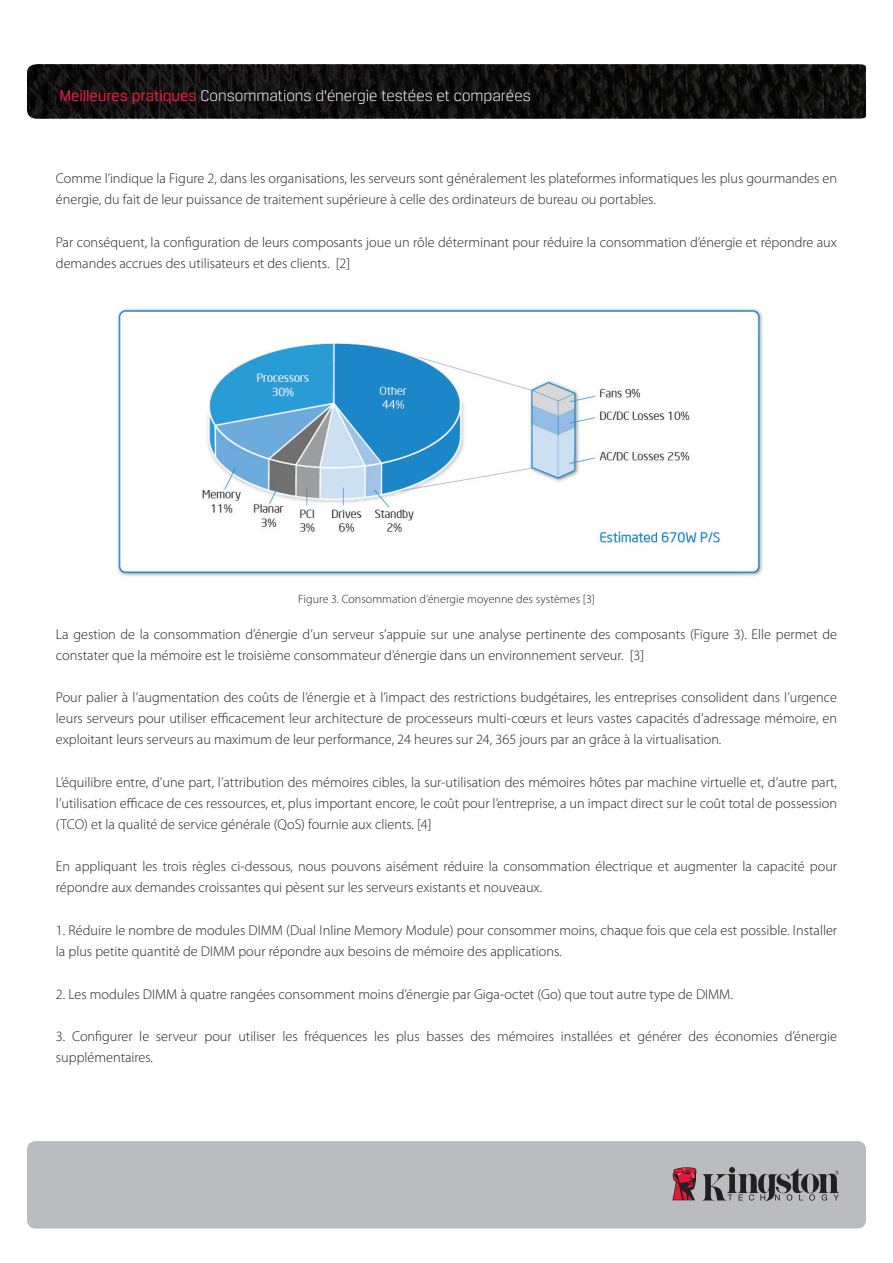
<style>
.page{position:relative;width:893px;height:1263px;background:#fff}
.page>*{position:absolute;margin:0;border:0;box-sizing:border-box;transform-origin:0 0}
.t1{font:300 16.5px "Breuer Text";color:#fff}
.t2{font:300 14.25px/21px "Myriad Pro";color:#231f20}
.t3{font:300 12px "Myriad Pro";letter-spacing:.005em;color:#231f20}
.s1{font-weight:400;color:#ea1d3d}
</style>
<div class="page">
<div style="left:27px;top:1141px;width:839px;height:87px;background:#bbbcbf;border-radius:9px"></div>
<svg style="left:702px;top:1167px;width:137px;height:34px"></svg>
<svg style="left:672px;top:1167px;width:24px;height:33px"></svg>
<svg style="left:28px;top:64px;width:838px;height:54px;background:#111010"></svg>
<img style="left:117px;top:309px;width:646px;height:267px">
<p class="t1" style="left:59px;top:86px;width:473px"><span class="s1">Meilleures pratiques</span> Consommations d’énergie testées et comparées</p>
<p class="t2" style="left:56px;top:168px;width:783px">Comme l’indique la Figure 2, dans les organisations, les serveurs sont généralement les plateformes informatiques les plus gourmandes en énergie, du fait de leur puissance de traitement supérieure à celle des ordinateurs de bureau ou portables.</p>
<p class="t2" style="left:56px;top:231px;width:782px">Par conséquent, la configuration de leurs composants joue un rôle déterminant pour réduire la consommation d’énergie et répondre aux demandes accrues des utilisateurs et des clients. [2]</p>
<p class="t3" style="left:298px;top:591px;width:298px">Figure 3. Consommation d’énergie moyenne des systèmes [3]</p>
<p class="t2" style="left:56px;top:623px;width:783px">La gestion de la consommation d’énergie d’un serveur s’appuie sur une analyse pertinente des composants (Figure 3). Elle permet de constater que la mémoire est le troisième consommateur d’énergie dans un environnement serveur. [3]</p>
<p class="t2" style="left:56px;top:687px;width:783px;text-align:justify">Pour palier à l’augmentation des coûts de l’énergie et à l’impact des restrictions budgétaires, les entreprises consolident dans l’urgence leurs serveurs pour utiliser efficacement leur architecture de processeurs multi-cœurs et leurs vastes capacités d’adressage mémoire, en exploitant leurs serveurs au maximum de leur performance, 24 heures sur 24, 365 jours par an grâce à la virtualisation.</p>
<p class="t2" style="left:56px;top:771px;width:783px;text-align:justify">L’équilibre entre, d’une part, l’attribution des mémoires cibles, la sur-utilisation des mémoires hôtes par machine virtuelle et, d’autre part, l’utilisation efficace de ces ressources, et, plus important encore, le coût pour l’entreprise, a un impact direct sur le coût total de possession (TCO) et la qualité de service générale (QoS) fournie aux clients. [4]</p>
<p class="t2" style="left:56px;top:856px;width:783px">En appliquant les trois règles ci-dessous, nous pouvons aisément réduire la consommation électrique et augmenter la capacité pour répondre aux demandes croissantes qui pèsent sur les serveurs existants et nouveaux.</p>
<p class="t2" style="left:56px;top:920px;width:783px">1. Réduire le nombre de modules DIMM (Dual Inline Memory Module) pour consommer moins, chaque fois que cela est possible. Installer la plus petite quantité de DIMM pour répondre aux besoins de mémoire des applications.</p>
<p class="t2" style="left:56px;top:983px;width:678px">2. Les modules DIMM à quatre rangées consomment moins d’énergie par Giga-octet (Go) que tout autre type de DIMM.</p>
<p class="t2" style="left:56px;top:1026px;width:783px">3. Configurer le serveur pour utiliser les fréquences les plus basses des mémoires installées et générer des économies d’énergie supplémentaires.</p>
</div>
